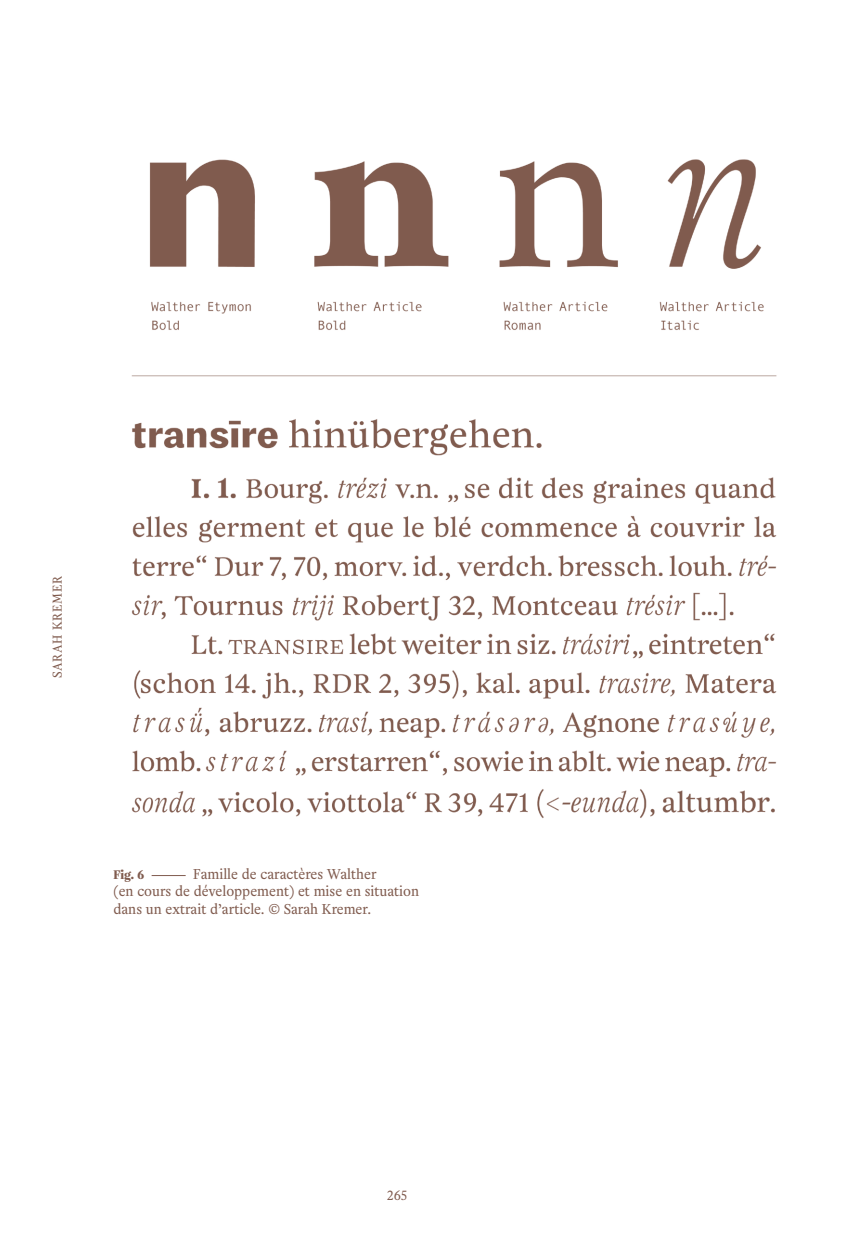
<style>
.page{position:relative;width:851px;height:1248px;background:#fff}
.page>*{position:absolute;margin:0;border:0;box-sizing:border-box;transform-origin:0 0}
.Legendes{font:15px/17.6px "Helvetius";color:#805b4e}
.t1{font:14px "Helvetius";color:#805b4e}
.texte_courant{font:13.6px "Helvetius";letter-spacing:.045em;color:#805b4e}
.Legendes-2{font:900 13px "Helvetius";color:#805b4e}
</style>
<div class="page">
<img style="left:131px;top:159px;width:646px;height:659px">
<hr style="left:152px;top:875px;width:34px;height:1px;background:#805b4e">
<p class="texte_courant" style="left:49px;top:678px;width:103px;rotate:-90deg">SARAH KREMER</p>
<p class="Legendes" style="left:113px;top:864px;width:307px;text-indent:80px">Famille de caractères Walther<br>(en cours de développement) et mise en situation dans un extrait d’article. © Sarah Kremer.</p>
<p class="Legendes-2" style="left:113px;top:865px;width:32px">Fig. 6</p>
<p class="t1" style="left:387px;top:1185px;width:22px">265</p>
</div>
